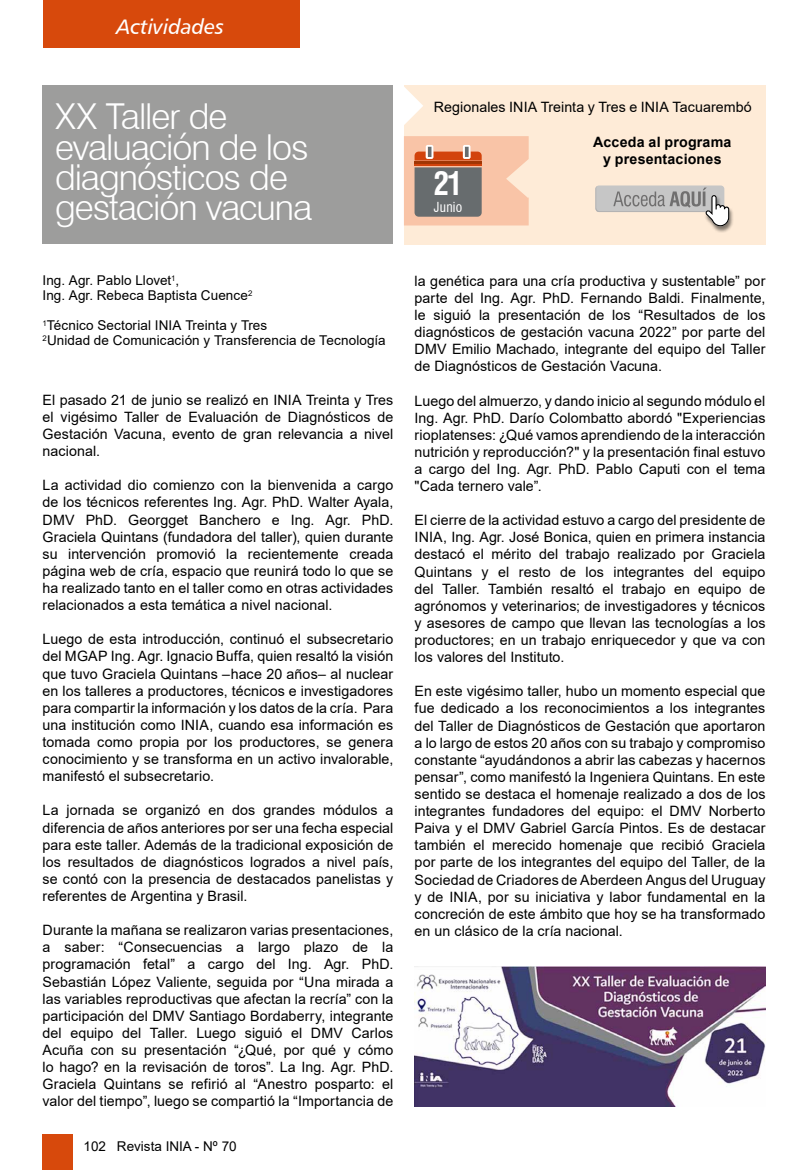
<style>
.page{position:relative;width:808px;height:1170px;background:#fff}
.page>*{position:absolute;margin:0;border:0;box-sizing:border-box;transform-origin:0 0}
.t1{font:300 35.7px/30.3px "Swiss 721 BT";letter-spacing:-.03em;color:#fff}
.t2{font:700 condensed 31.35px "Swiss 721 BT";color:#fff}
.t3{font:21px "Humanist 777 BT Italic B";color:#fff}
.t4{font:14.25px/17.1px "Arial";letter-spacing:.005em;color:#000;text-align:justify}
.t5{font:700 14.25px/17.1px "Arial";letter-spacing:.01em;color:#000;text-align:center}
.t6{font:13.5px/15px "Arial";letter-spacing:.005em;color:#000}
.t7{font:condensed 13.5px "Swiss 721 BT";letter-spacing:.015em;color:#fff}
</style>
<div class="page">
<div style="left:43px;top:0;width:257px;height:47px;background:#d7490c"></div>
<div style="left:43px;top:1134px;width:30px;height:35px;background:#d7490c"></div>
<div style="left:404px;top:85px;width:361px;height:159px;background:#feebd7"></div>
<svg style="left:404px;top:87px;width:125px;height:138px"></svg>
<div style="left:43px;top:85px;width:350px;height:158px;background:#9d9d9c"></div>
<div style="left:595px;top:185px;width:129px;height:27px;background:#e1d8ce;border-radius:4px"></div>
<div style="left:704px;top:195px;width:30px;height:38px;background:#000;opacity:.5"></div>
<svg style="left:595px;top:186px;width:134px;height:40px"></svg>
<img style="left:415px;top:966px;width:350px;height:140px">
<h3 class="t3" style="left:116px;top:13px;width:109px">Actividades</h3>
<h1 class="t1" style="left:55px;top:101px;width:259px">XX Taller de evaluación de los diagnósticos de gestación vacuna</h1>
<p class="t6" style="left:43px;top:273px;width:211px">Ing. Agr. Pablo Llovet<sup>1</sup>,<br>Ing. Agr. Rebeca Baptista Cuence<sup>2</sup></p>
<p class="t6" style="left:43px;top:318px;width:345px"><sup>1</sup>Técnico Sectorial INIA Treinta y Tres<br><sup>2</sup>Unidad de Comunicación y Transferencia de Tecnología</p>
<p class="t4" style="left:43px;top:391px;width:352px">El pasado 21 de junio se realizó en INIA Treinta y Tres el vigésimo Taller de Evaluación de Diagnósticos de Gestación Vacuna, evento de gran relevancia a nivel nacional.</p>
<p class="t4" style="left:43px;top:476px;width:352px">La actividad dio comienzo con la bienvenida a cargo de los técnicos referentes Ing. Agr. PhD. Walter Ayala, DMV PhD. Georgget Banchero e Ing. Agr. PhD.<br>Graciela Quintans (fundadora del taller), quien durante su intervención promovió la recientemente creada página web de cría, espacio que reunirá todo lo que se ha realizado tanto en el taller como en otras actividades relacionados a esta temática a nivel nacional.</p>
<p class="t4" style="left:43px;top:630px;width:352px">Luego de esta introducción, continuó el subsecretario del MGAP Ing. Agr. Ignacio Buffa, quien resaltó la visión que tuvo Graciela Quintans –hace 20 años– al nuclear en los talleres a productores, técnicos e investigadores para compartir la información y los datos de la cría. Para una institución como INIA, cuando esa información es tomada como propia por los productores, se genera conocimiento y se transforma en un activo invalorable, manifestó el subsecretario.</p>
<p class="t4" style="left:43px;top:801px;width:352px">La jornada se organizó en dos grandes módulos a diferencia de años anteriores por ser una fecha especial para este taller. Además de la tradicional exposición de los resultados de diagnósticos logrados a nivel país, se contó con la presencia de destacados panelistas y referentes de Argentina y Brasil.</p>
<p class="t4" style="left:43px;top:921px;width:352px">Durante la mañana se realizaron varias presentaciones, a saber: “Consecuencias a largo plazo de la programación fetal” a cargo del Ing. Agr. PhD.<br>Sebastián López Valiente, seguida por “Una mirada a las variables reproductivas que afectan la recría” con la participación del DMV Santiago Bordaberry, integrante del equipo del Taller. Luego siguió el DMV Carlos Acuña con su presentación “¿Qué, por qué y cómo lo hago? en la revisación de toros”. La Ing. Agr. PhD.<br>Graciela Quintans se refirió al “Anestro posparto: el valor del tiempo”, luego se compartió la “Importancia de</p>
<p class="t6" style="left:84px;top:1138px;width:155px">102 Revista INIA - Nº 70</p>
<p class="t4" style="left:434px;top:98px;width:319px">Regionales INIA Treinta y Tres e INIA Tacuarembó</p>
<h2 class="t2" style="left:433px;top:165px;width:31px">21</h2>
<p class="t7" style="left:434px;top:199px;width:30px">Junio</p>
<p class="t5" style="left:593px;top:133px;width:140px">Acceda al programa y presentaciones</p>
<p class="t4" style="left:415px;top:272px;width:352px">la genética para una cría productiva y sustentable” por parte del Ing. Agr. PhD. Fernando Baldi. Finalmente, le siguió la presentación de los “Resultados de los diagnósticos de gestación vacuna 2022” por parte del DMV Emilio Machado, integrante del equipo del Taller de Diagnósticos de Gestación Vacuna.</p>
<p class="t4" style="left:415px;top:392px;width:352px">Luego del almuerzo, y dando inicio al segundo módulo el Ing. Agr. PhD. Darío Colombatto abordó "Experiencias rioplatenses: ¿Qué vamos aprendiendo de la interacción nutrición y reproducción?" y la presentación final estuvo a cargo del Ing. Agr. PhD. Pablo Caputi con el tema "Cada ternero vale”.</p>
<p class="t4" style="left:415px;top:511px;width:352px">El cierre de la actividad estuvo a cargo del presidente de INIA, Ing. Agr. José Bonica, quien en primera instancia destacó el mérito del trabajo realizado por Graciela Quintans y el resto de los integrantes del equipo del Taller. También resaltó el trabajo en equipo de agrónomos y veterinarios; de investigadores y técnicos y asesores de campo que llevan las tecnologías a los productores; en un trabajo enriquecedor y que va con los valores del Instituto.</p>
<p class="t4" style="left:415px;top:682px;width:352px">En este vigésimo taller, hubo un momento especial que fue dedicado a los reconocimientos a los integrantes del Taller de Diagnósticos de Gestación que aportaron a lo largo de estos 20 años con su trabajo y compromiso constante “ayudándonos a abrir las cabezas y hacernos pensar”, como manifestó la Ingeniera Quintans. En este sentido se destaca el homenaje realizado a dos de los integrantes fundadores del equipo: el DMV Norberto Paiva y el DMV Gabriel García Pintos. Es de destacar también el merecido homenaje que recibió Graciela por parte de los integrantes del equipo del Taller, de la Sociedad de Criadores de Aberdeen Angus del Uruguay y de INIA, por su iniciativa y labor fundamental en la concreción de este ámbito que hoy se ha transformado en un clásico de la cría nacional.</p>
</div>
